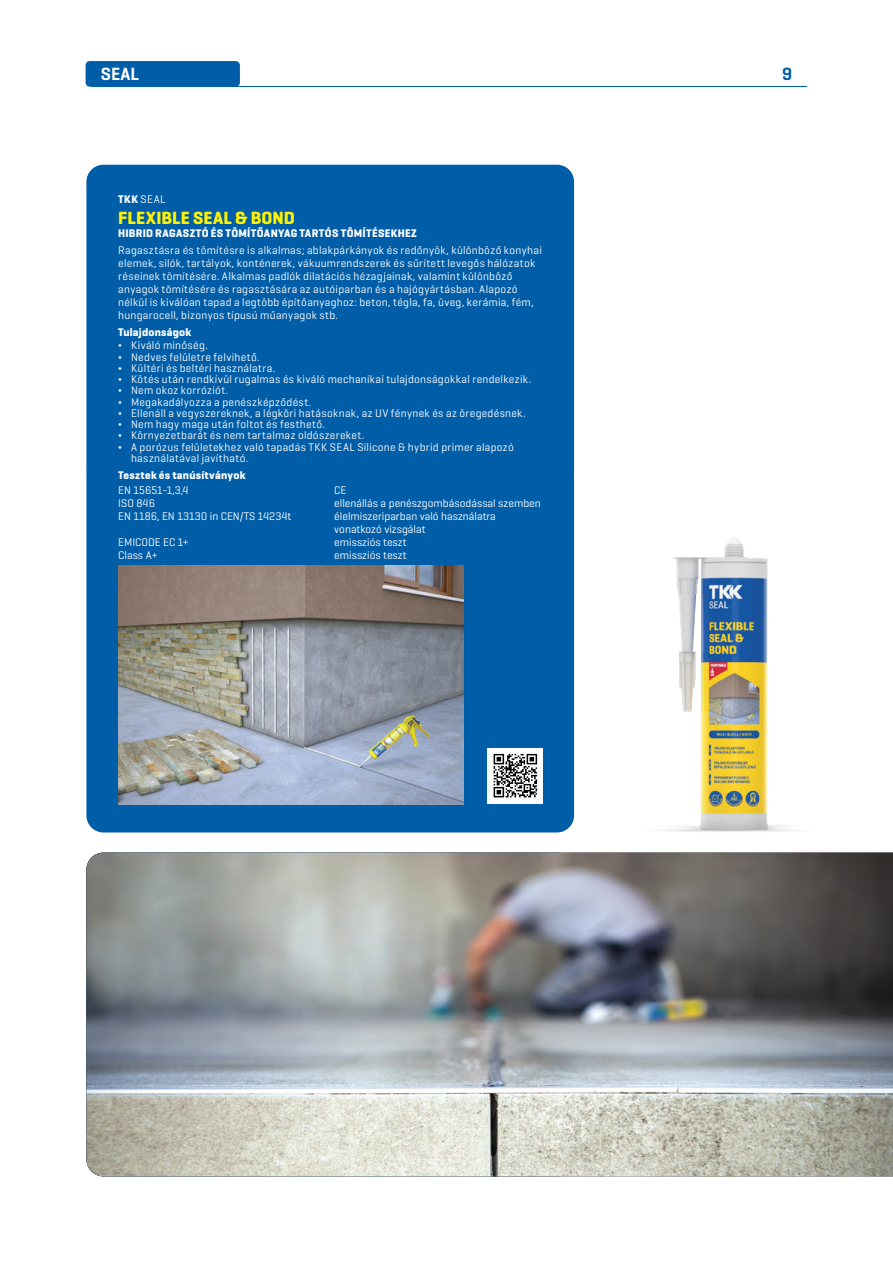
<style>
.page{position:relative;width:893px;height:1263px;background:#fff}
.page>*{position:absolute;margin:0;border:0;box-sizing:border-box;transform-origin:0 0}
.t1{font:700 18px "Geogrotesque Cyr";letter-spacing:.01em;color:#fff200}
.t2{font:600 18px "Geogrotesque Cyr";color:#fff}
.t3{font:600 18px "Geogrotesque Cyr";color:#005ea8}
.t4{font:11.25px/12.9px "Geogrotesque Cyr";letter-spacing:.025em;color:#fff}
.t5{font:11.25px/12.9px "Geogrotesque Cyr";color:#fff}
.t6{font:700 11.25px "Geogrotesque Cyr";letter-spacing:.025em;color:#fff}
.s1{font-weight:700}
</style>
<div class="page">
<div style="left:86px;top:165px;width:488px;height:323px;background:#005ea8;border-radius:17px"></div>
<div style="left:86px;top:460px;width:488px;height:372px;background:#005ea8;border-radius:17px"></div>
<div style="left:488px;top:748px;width:55px;height:55px;background:#fff"></div>
<svg style="left:493px;top:753px;width:45px;height:45px"></svg>
<div style="left:86px;top:61px;width:154px;height:26px;background:#005ea8;border-radius:4px"></div>
<hr style="left:92px;top:86px;width:715px;height:1px;background:#005ea8">
<img style="left:658px;top:537px;width:139px;height:295px">
<img style="left:86px;top:852px;width:807px;height:324px">
<img style="left:118px;top:566px;width:345px;height:238px">
<p class="t2" style="left:101px;top:63px;width:39px">SEAL</p>
<p class="t4" style="left:118px;top:193px;width:49px"><span class="s1">TKK</span> SEAL</p>
<h4 class="t1" style="left:118px;top:207px;width:178px">FLEXIBLE SEAL &amp; BOND</h4>
<h5 class="t6" style="left:118px;top:226px;width:300px">HIBRID RAGASZTÓ ÉS TÖMÍTŐANYAG TARTÓS TÖMÍTÉSEKHEZ</h5>
<p class="t4" style="left:118px;top:243px;width:425px">Ragasztásra és tömítésre is alkalmas; ablakpárkányok és redőnyök, különböző konyhai elemek, silók, tartályok, konténerek, vákuumrendszerek és sűrített levegős hálózatok réseinek tömítésére. Alkalmas padlók dilatációs hézagjainak, valamint különböző anyagok tömítésére és ragasztására az autóiparban és a hajógyártásban. Alapozó nélkül is kiválóan tapad a legtöbb építőanyaghoz: beton, tégla, fa, üveg, kerámia, fém, hungarocell, bizonyos típusú műanyagok stb.</p>
<h6 class="t6" style="left:118px;top:325px;width:75px">Tulajdonságok</h6>
<p class="t4" style="left:118px;top:339px;width:91px">¬ Kiváló minőség.</p>
<p class="t4" style="left:118px;top:350px;width:143px">¬ Nedves felületre felvihető.</p>
<p class="t4" style="left:118px;top:361px;width:158px">¬ Kültéri és beltéri használatra.</p>
<p class="t4" style="left:118px;top:373px;width:414px">¬ Kötés után rendkívül rugalmas és kiváló mechanikai tulajdonságokkal rendelkezik.</p>
<p class="t4" style="left:118px;top:384px;width:111px">¬ Nem okoz korróziót.</p>
<p class="t4" style="left:118px;top:395px;width:194px">¬ Megakadályozza a penészképződést.</p>
<p class="t4" style="left:118px;top:406px;width:409px">¬ Ellenáll a vegyszereknek, a légköri hatásoknak, az UV fénynek és az öregedésnek.</p>
<p class="t4" style="left:118px;top:418px;width:208px">¬ Nem hagy maga után foltot és festhető.</p>
<p class="t4" style="left:118px;top:429px;width:247px">¬ Környezetbarát és nem tartalmaz oldószereket.</p>
<p class="t4" style="left:131px;top:441px;width:384px;line-height:11.2px;text-indent:-13px">¬ A porózus felületekhez való tapadás TKK SEAL Silicone &amp; hybrid primer alapozó használatával javítható.</p>
<h6 class="t6" style="left:118px;top:468px;width:129px">Tesztek és tanúsítványok</h6>
<p class="t4" style="left:118px;top:484px;width:72px">EN 15651-1,3,4</p>
<p class="t4" style="left:334px;top:484px;width:14px">CE</p>
<p class="t4" style="left:118px;top:496px;width:38px">ISO 846</p>
<p class="t5" style="left:334px;top:496px;width:208px">ellenállás a penészgombásodással szemben</p>
<p class="t5" style="left:118px;top:509px;width:175px">EN 1186, EN 13130 in CEN/TS 14234t</p>
<p class="t5" style="left:334px;top:509px;width:163px">élelmiszeriparban való használatra vonatkozó vizsgálat</p>
<p class="t5" style="left:118px;top:535px;width:72px">EMICODE EC 1+</p>
<p class="t5" style="left:334px;top:535px;width:74px">emissziós teszt</p>
<p class="t4" style="left:118px;top:548px;width:41px">Class A+</p>
<p class="t5" style="left:334px;top:548px;width:74px">emissziós teszt</p>
<p class="t3" style="left:782px;top:63px;width:12px">9</p>
</div>
